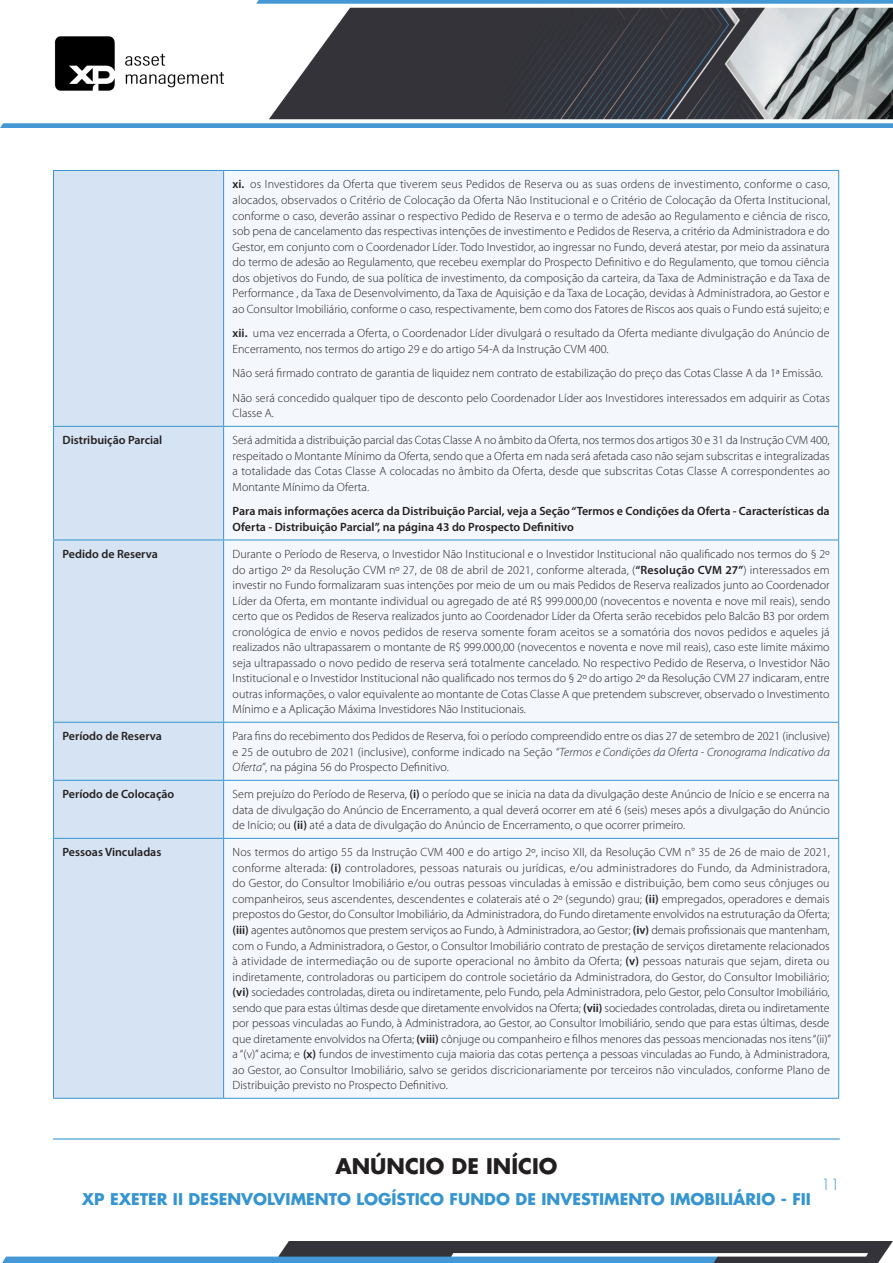
<style>
.page{position:relative;width:893px;height:1263px;background:#fff}
.page>*{position:absolute;margin:0;border:0;box-sizing:border-box;transform-origin:0 0}
.t1{font:700 21px "Futura LT";color:#231f20}
.t2{font:700 15.75px "Futura LT";color:#3695d0}
.t3{font:300 15px "Futura LT";color:#3695d0}
.t4{font:300 12px/15.5px "Myriad Pro";color:#231f20;text-align:justify}
.t5{font:600 12px/15.6px "Myriad Pro";color:#231f20}
.s1{font-weight:600}
.s2{font-style:italic}
</style>
<div class="page">
<img style="left:0;top:0;width:893px;height:127px">
<img style="left:2px;top:1242px;width:891px;height:21px">
<hr style="left:53px;top:1138px;width:787px;height:1px;background:#3695d0">
<div style="left:54px;top:171px;width:169px;height:927px;background:#d5e3f3"></div>
<div style="left:224px;top:171px;width:614px;height:927px;background:#f4f7fc"></div>
<hr style="left:53px;top:170px;width:171px;height:1px;background:#3695d0">
<hr style="left:53px;top:171px;width:1px;height:255px;background:#3695d0">
<hr style="left:224px;top:170px;width:615px;height:1px;background:#3695d0">
<hr style="left:223px;top:171px;width:1px;height:255px;background:#3695d0">
<hr style="left:838px;top:171px;width:1px;height:255px;background:#3695d0">
<hr style="left:53px;top:426px;width:171px;height:1px;background:#3695d0">
<hr style="left:53px;top:427px;width:1px;height:113px;background:#3695d0">
<hr style="left:224px;top:426px;width:615px;height:1px;background:#3695d0">
<hr style="left:223px;top:427px;width:1px;height:113px;background:#3695d0">
<hr style="left:838px;top:427px;width:1px;height:113px;background:#3695d0">
<hr style="left:53px;top:540px;width:171px;height:1px;background:#3695d0">
<hr style="left:53px;top:540px;width:1px;height:182px;background:#3695d0">
<hr style="left:224px;top:540px;width:615px;height:1px;background:#3695d0">
<hr style="left:223px;top:540px;width:1px;height:182px;background:#3695d0">
<hr style="left:838px;top:540px;width:1px;height:182px;background:#3695d0">
<hr style="left:53px;top:722px;width:171px;height:1px;background:#3695d0">
<hr style="left:53px;top:723px;width:1px;height:57px;background:#3695d0">
<hr style="left:224px;top:722px;width:615px;height:1px;background:#3695d0">
<hr style="left:223px;top:723px;width:1px;height:57px;background:#3695d0">
<hr style="left:838px;top:723px;width:1px;height:57px;background:#3695d0">
<hr style="left:53px;top:780px;width:171px;height:1px;background:#3695d0">
<hr style="left:53px;top:781px;width:1px;height:57px;background:#3695d0">
<hr style="left:224px;top:780px;width:615px;height:1px;background:#3695d0">
<hr style="left:223px;top:781px;width:1px;height:57px;background:#3695d0">
<hr style="left:838px;top:781px;width:1px;height:57px;background:#3695d0">
<hr style="left:53px;top:838px;width:171px;height:1px;background:#3695d0">
<hr style="left:53px;top:839px;width:1px;height:259px;background:#3695d0">
<hr style="left:224px;top:838px;width:615px;height:1px;background:#3695d0">
<hr style="left:223px;top:839px;width:1px;height:259px;background:#3695d0">
<hr style="left:838px;top:839px;width:1px;height:259px;background:#3695d0">
<hr style="left:53px;top:1098px;width:171px;height:1px;background:#3695d0">
<hr style="left:224px;top:1098px;width:615px;height:1px;background:#3695d0">
<p class="t4" style="left:233px;top:177px;width:599px"><span class="s1">xi.</span> os Investidores da Oferta que tiverem seus Pedidos de Reserva ou as suas ordens de investimento, conforme o caso, alocados, observados o Critério de Colocação da Oferta Não Institucional e o Critério de Colocação da Oferta Institucional, conforme o caso, deverão assinar o respectivo Pedido de Reserva e o termo de adesão ao Regulamento e ciência de risco, sob pena de cancelamento das respectivas intenções de investimento e Pedidos de Reserva, a critério da Administradora e do Gestor, em conjunto com o Coordenador Líder. Todo Investidor, ao ingressar no Fundo, deverá atestar, por meio da assinatura do termo de adesão ao Regulamento, que recebeu exemplar do Prospecto Definitivo e do Regulamento, que tomou ciência dos objetivos do Fundo, de sua política de investimento, da composição da carteira, da Taxa de Administração e da Taxa de Performance , da Taxa de Desenvolvimento, da Taxa de Aquisição e da Taxa de Locação, devidas à Administradora, ao Gestor e ao Consultor Imobiliário, conforme o caso, respectivamente, bem como dos Fatores de Riscos aos quais o Fundo está sujeito; e</p>
<p class="t4" style="left:233px;top:326px;width:598px"><span class="s1">xii.</span> uma vez encerrada a Oferta, o Coordenador Líder divulgará o resultado da Oferta mediante divulgação do Anúncio de<br>Encerramento, nos termos do artigo 29 e do artigo 54-A da Instrução CVM 400.</p>
<p class="t4" style="left:233px;top:366px;width:592px">Não será firmado contrato de garantia de liquidez nem contrato de estabilização do preço das Cotas Classe A da 1ª Emissão.</p>
<p class="t4" style="left:233px;top:390px;width:599px">Não será concedido qualquer tipo de desconto pelo Coordenador Líder aos Investidores interessados em adquirir as Cotas<br>Classe A.</p>
<p class="t5" style="left:63px;top:432px;width:101px">Distribuição Parcial</p>
<p class="t4" style="left:233px;top:433px;width:599px">Será admitida a distribuição parcial das Cotas Classe A no âmbito da Oferta, nos termos dos artigos 30 e 31 da Instrução CVM 400, respeitado o Montante Mínimo da Oferta, sendo que a Oferta em nada será afetada caso não sejam subscritas e integralizadas a totalidade das Cotas Classe A colocadas no âmbito da Oferta, desde que subscritas Cotas Classe A correspondentes ao Montante Mínimo da Oferta.</p>
<p class="t5" style="left:233px;top:503px;width:599px">Para mais informações acerca da Distribuição Parcial, veja a Seção “Termos e Condições da Oferta - Características da<br>Oferta - Distribuição Parcial”, na página 43 do Prospecto Definitivo</p>
<p class="t5" style="left:63px;top:546px;width:97px">Pedido de Reserva</p>
<p class="t4" style="left:233px;top:546px;width:599px">Durante o Período de Reserva, o Investidor Não Institucional e o Investidor Institucional não qualificado nos termos do § 2º do artigo 2º da Resolução CVM nº 27, de 08 de abril de 2021, conforme alterada, (<span class="s1">“Resolução CVM 27”</span>) interessados em investir no Fundo formalizaram suas intenções por meio de um ou mais Pedidos de Reserva realizados junto ao Coordenador Líder da Oferta, em montante individual ou agregado de até R$ 999.000,00 (novecentos e noventa e nove mil reais), sendo certo que os Pedidos de Reserva realizados junto ao Coordenador Líder da Oferta serão recebidos pelo Balcão B3 por ordem cronológica de envio e novos pedidos de reserva somente foram aceitos se a somatória dos novos pedidos e aqueles já realizados não ultrapassarem o montante de R$ 999.000,00 (novecentos e noventa e nove mil reais), caso este limite máximo seja ultrapassado o novo pedido de reserva será totalmente cancelado. No respectivo Pedido de Reserva, o Investidor Não Institucional e o Investidor Institucional não qualificado nos termos do § 2º do artigo 2º da Resolução CVM 27 indicaram, entre outras informações, o valor equivalente ao montante de Cotas Classe A que pretendem subscrever, observado o Investimento Mínimo e a Aplicação Máxima Investidores Não Institucionais.</p>
<p class="t5" style="left:63px;top:728px;width:101px">Período de Reserva</p>
<p class="t4" style="left:233px;top:729px;width:599px">Para fins do recebimento dos Pedidos de Reserva, foi o período compreendido entre os dias 27 de setembro de 2021 (inclusive) e 25 de outubro de 2021 (inclusive), conforme indicado na Seção <span class="s2">“Termos e Condições da Oferta - Cronograma Indicativo da Oferta”</span>, na página 56 do Prospecto Definitivo.</p>
<p class="t5" style="left:63px;top:786px;width:113px">Período de Colocação</p>
<p class="t4" style="left:233px;top:787px;width:599px">Sem prejuízo do Período de Reserva, <span class="s1">(i)</span> o período que se inicia na data da divulgação deste Anúncio de Início e se encerra na data de divulgação do Anúncio de Encerramento, a qual deverá ocorrer em até 6 (seis) meses após a divulgação do Anúncio de Início; ou <span class="s1">(ii)</span> até a data de divulgação do Anúncio de Encerramento, o que ocorrer primeiro.</p>
<p class="t5" style="left:63px;top:844px;width:100px">Pessoas Vinculadas</p>
<p class="t4" style="left:233px;top:845px;width:600px;text-align:left">Nos termos do artigo 55 da Instrução CVM 400 e do artigo 2º, inciso XII, da Resolução CVM n° 35 de 26 de maio de 2021, conforme alterada: <span class="s1">(i)</span> controladores, pessoas naturais ou jurídicas, e/ou administradores do Fundo, da Administradora, do Gestor, do Consultor Imobiliário e/ou outras pessoas vinculadas à emissão e distribuição, bem como seus cônjuges ou companheiros, seus ascendentes, descendentes e colaterais até o 2º (segundo) grau; <span class="s1">(ii)</span> empregados, operadores e demais prepostos do Gestor, do Consultor Imobiliário, da Administradora, do Fundo diretamente envolvidos na estruturação da Oferta; <span class="s1">(iii)</span> agentes autônomos que prestem serviços ao Fundo, à Administradora, ao Gestor; <span class="s1">(iv)</span> demais profissionais que mantenham, com o Fundo, a Administradora, o Gestor, o Consultor Imobiliário contrato de prestação de serviços diretamente relacionados à atividade de intermediação ou de suporte operacional no âmbito da Oferta; <span class="s1">(v)</span> pessoas naturais que sejam, direta ou indiretamente, controladoras ou participem do controle societário da Administradora, do Gestor, do Consultor Imobiliário; <span class="s1">(vi)</span> sociedades controladas, direta ou indiretamente, pelo Fundo, pela Administradora, pelo Gestor, pelo Consultor Imobiliário, sendo que para estas últimas desde que diretamente envolvidos na Oferta; <span class="s1">(vii)</span> sociedades controladas, direta ou indiretamente por pessoas vinculadas ao Fundo, à Administradora, ao Gestor, ao Consultor Imobiliário, sendo que para estas últimas, desde que diretamente envolvidos na Oferta; <span class="s1">(viii)</span> cônjuge ou companheiro e filhos menores das pessoas mencionadas nos itens “(ii)” a “(v)” acima; e <span class="s1">(x)</span> fundos de investimento cuja maioria das cotas pertença a pessoas vinculadas ao Fundo, à Administradora, ao Gestor, ao Consultor Imobiliário, salvo se geridos discricionariamente por terceiros não vinculados, conforme Plano de Distribuição previsto no Prospecto Definitivo.</p>
<h1 class="t1" style="left:335px;top:1152px;width:224px">ANÚNCIO DE INÍCIO</h1>
<h2 class="t2" style="left:82px;top:1189px;width:731px">XP EXETER II DESENVOLVIMENTO LOGÍSTICO FUNDO DE INVESTIMENTO IMOBILIÁRIO - FII</h2>
<p class="t3" style="left:821px;top:1175px;width:20px">11</p>
</div>
